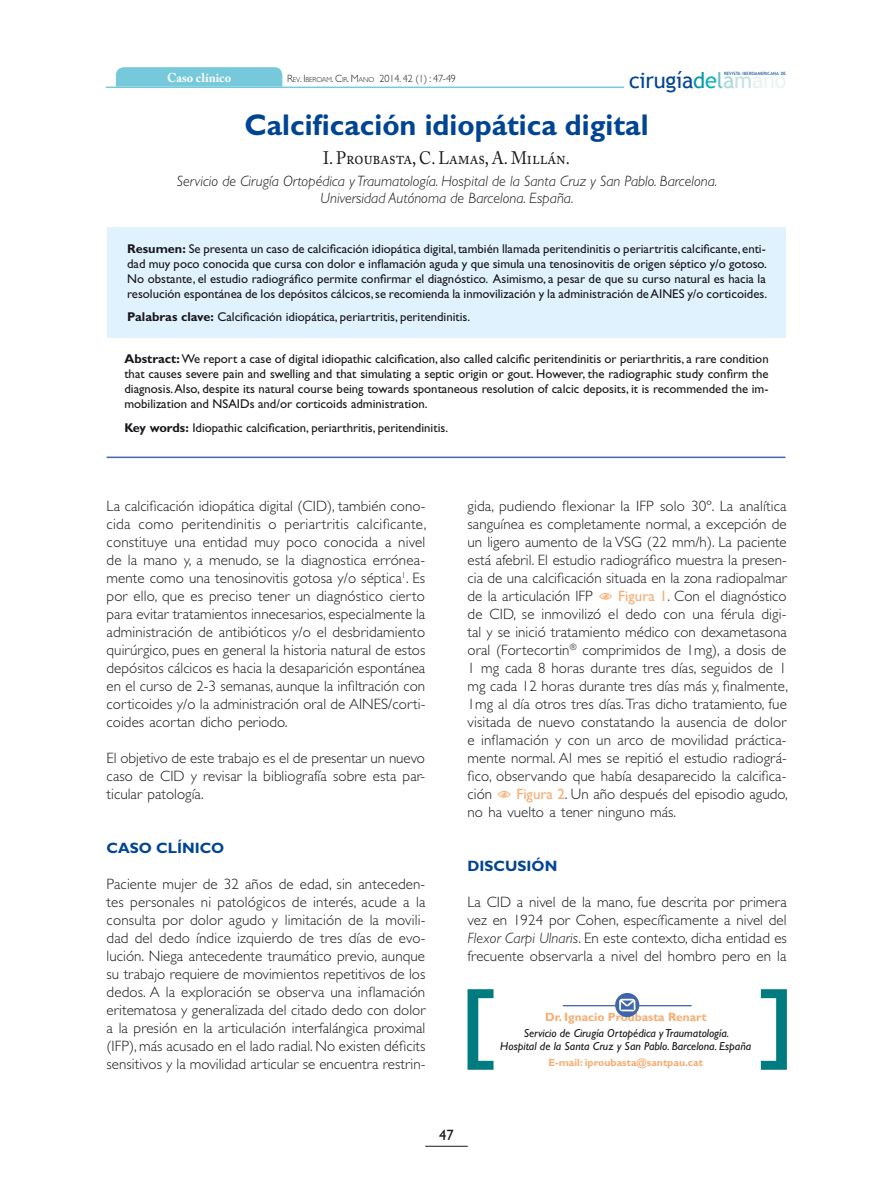
<style>
.page{position:relative;width:893px;height:1191px;background:#fff}
.page>*{position:absolute;margin:0;border:0;box-sizing:border-box;transform-origin:0 0}
.t1{font:700 30px "Gill Sans Std";color:#004494}
.t2{font:21.75px "Trebuchet MS";letter-spacing:-.01em;color:#004494}
.t3{font:18px "Adobe Caslon Pro";color:#1a171c;scale:.9 1}
.t4{font:300 15px/18px "Gill Sans Std";letter-spacing:.005em;color:#1a171c;text-align:justify}
.t5{font:italic 300 15px/17.2px "Gill Sans Std";color:#1a171c;text-align:center}
.t6{font:700 15px "Gill Sans Std";color:#004494}
.t7{font:15px "Gill Sans Std";color:#1a171c}
.t8{font:12.75px/15px "Gill Sans Std";color:#1a171c;text-align:justify}
.t9{font:700 12.75px "Adobe Caslon Pro";color:#fff}
.t10{font:700 12px "Gill Sans Std";color:#f7ac6f}
.t11{font:italic 11.7px/13px "Gill Sans Std";color:#1a171c;text-align:center}
.t12{font:300 10.5px "Gill Sans Std";letter-spacing:-.015em;color:#1a171c}
.t13{font:700 10.5px "Gill Sans Std";color:#f7ac6f}
.t14{font:4.35px "Trebuchet MS";letter-spacing:.015em;color:#004494;scale:1.05 1}
.s1{color:#0099a5}
.s2{color:#00b1b8}
.s3{color:#67c1c5}
.s4{color:#a7d8d9}
.s5{color:#c4e3df}
.s6{color:#e5f2ee}
.s7{color:#ebf5f0}
.s8{font-size:7.35px}
.s9{font-weight:700}
.s10{font-weight:400;color:#f7ac6f}
.s11{font-style:italic}
</style>
<div class="page">
<hr style="left:425px;top:1146px;width:43px;height:1px;background:#1a171c">
<hr style="left:106px;top:87px;width:518px;height:1px;background:#76c9db">
<svg style="left:116px;top:67px;width:166px;height:20px;background:#79cadb"></svg>
<div style="left:107px;top:227px;width:678px;height:110px;background:#e0f2fd"></div>
<hr style="left:107px;top:456px;width:678px;height:2px;background:#4465ad">
<hr style="left:563px;top:1005px;width:129px;height:1px;background:#4066aa">
<svg style="left:615px;top:993px;width:24px;height:24px"></svg>
<svg style="left:619px;top:998px;width:16px;height:13px"></svg>
<svg style="left:468px;top:989px;width:25px;height:80px"></svg>
<svg style="left:761px;top:989px;width:26px;height:80px"></svg>
<h2 class="t2" style="left:629px;top:68px;width:159px">cirugía<span class="s1">d</span><span class="s2">e</span><span class="s3">l</span><span class="s4">a</span><span class="s5">m</span><span class="s6">a</span><span class="s7">no</span></h2>
<p class="t14" style="left:724px;top:71px;width:61px">REVISTA IBEROAMERICANA DE</p>
<p class="t9" style="left:167px;top:70px;width:65px">Caso clínico</p>
<p class="t12" style="left:287px;top:72px;width:171px">R<span class="s8">EV</span>. I <span class="s8">BEROAM</span>. C<span class="s8">IR</span>. M <span class="s8">ANO</span> 2014. 42 (1) : 47-49</p>
<h1 class="t1" style="left:244px;top:107px;width:406px">Calcificación idiopática digital</h1>
<p class="t3" style="left:323px;top:147px;width:276px">I. Proubasta, C. Lamas, A. Millán.</p>
<p class="t5" style="left:177px;top:172px;width:542px">Servicio de Cirugía Ortopédica y Traumatología. Hospital de la Santa Cruz y San Pablo. Barcelona.<br>Universidad Autónoma de Barcelona. España.</p>
<p class="t8" style="left:127px;top:241px;width:641px"><span class="s9">Resumen:</span> Se presenta un caso de calcificación idiopática digital, también llamada peritendinitis o periartritis calcificante, enti&shy;dad muy poco conocida que cursa con dolor e inflamación aguda y que simula una tenosinovitis de origen séptico y/o gotoso.<br>No obstante, el estudio radiográfico permite confirmar el diagnóstico. Asimismo, a pesar de que su curso natural es hacia la resolución espontánea de los depósitos cálcicos, se recomienda la inmovilización y la administración de AINES y/o corticoides.</p>
<p class="t8" style="left:127px;top:309px;width:345px"><span class="s9">Palabras clave:</span> Calcificación idiopática, periartritis, peritendinitis.</p>
<p class="t8" style="left:124px;top:351px;width:646px"><span class="s9">Abstract:</span> We report a case of digital idiopathic calcification, also called calcific peritendinitis or periarthritis, a rare condition that causes severe pain and swelling and that simulating a septic origin or gout. However, the radiographic study confirm the diagnosis. Also, despite its natural course being towards spontaneous resolution of calcic deposits, it is recommended the im&shy;mobilization and NSAIDs and/or corticoids administration.</p>
<p class="t8" style="left:124px;top:420px;width:325px"><span class="s9">Key words:</span> Idiopathic calcification, periarthritis, peritendinitis.</p>
<p class="t4" style="left:107px;top:497px;width:321px">La calcificación idiopática digital (CID), también cono&shy;cida como peritendinitis o periartritis calcificante, constituye una entidad muy poco conocida a nivel de la mano y, a menudo, se la diagnostica errónea&shy;mente como una tenosinovitis gotosa y/o séptica<sup>1</sup>. Es por ello, que es preciso tener un diagnóstico cierto para evitar tratamientos innecesarios, especialmente la administración de antibióticos y/o el desbridamiento quirúrgico, pues en general la historia natural de estos depósitos cálcicos es hacia la desaparición espontánea en el curso de 2-3 semanas, aunque la infiltración con corticoides y/o la administración oral de AINES/corti&shy;coides acortan dicho periodo.</p>
<p class="t4" style="left:107px;top:749px;width:320px">El objetivo de este trabajo es el de presentar un nuevo caso de CID y revisar la bibliografía sobre esta par&shy;ticular patología.</p>
<p class="t6" style="left:107px;top:839px;width:119px">Caso Clínico</p>
<p class="t4" style="left:107px;top:875px;width:320px">Paciente mujer de 32 años de edad, sin anteceden&shy;tes personales ni patológicos de interés, acude a la consulta por dolor agudo y limitación de la movili&shy;dad del dedo índice izquierdo de tres días de evo&shy;lución. Niega antecedente traumático previo, aunque su trabajo requiere de movimientos repetitivos de los dedos. A la exploración se observa una inflamación eritematosa y generalizada del citado dedo con dolor a la presión en la articulación interfalángica proximal (IFP), más acusado en el lado radial. No existen déficits sensitivos y la movilidad articular se encuentra restrin-</p>
<p class="t4" style="left:468px;top:497px;width:321px">gida, pudiendo flexionar la IFP solo 30º. La analítica sanguínea es completamente normal, a excepción de un ligero aumento de la VSG (22 mm/h). La paciente está afebril. El estudio radiográfico muestra la presen&shy;cia de una calcificación situada en la zona radiopalmar de la articulación IFP</p>
<p class="t4" style="left:467px;top:587px;width:322px;text-indent:151px"><span class="s10">Figura 1</span>. Con el diagnóstico de CID, se inmovilizó el dedo con una férula digi&shy;tal y se inició tratamiento médico con dexametasona oral (Fortecortin<sup>®</sup> comprimidos de 1mg), a dosis de 1 mg cada 8 horas durante tres días, seguidos de 1 mg cada 12 horas durante tres días más y, finalmente, 1mg al día otros tres días. Tras dicho tratamiento, fue visitada de nuevo constatando la ausencia de dolor e inflamación y con un arco de movilidad práctica&shy;mente normal. Al mes se repitió el estudio radiográ&shy;fico, observando que había desaparecido la calcifica&shy;ción</p>
<p class="t4" style="left:467px;top:785px;width:322px;text-indent:49px"><span class="s10">Figura 2</span>. Un año después del episodio agudo, no ha vuelto a tener ninguno más.</p>
<p class="t6" style="left:467px;top:857px;width:91px">Discusión</p>
<p class="t4" style="left:467px;top:893px;width:321px">La CID a nivel de la mano, fue descrita por primera vez en 1924 por Cohen, específicamente a nivel del <span class="s11">Flexor Carpi Ulnaris</span>. En este contexto, dicha entidad es frecuente observarla a nivel del hombro pero en la</p>
<p class="t10" style="left:545px;top:1010px;width:163px">Dr. I gnacio Proubasta Renart</p>
<p class="t11" style="left:500px;top:1026px;width:253px">Servicio de Cirugía Ortopédica y Traumatología.<br>Hospital de la Santa Cruz y San Pablo. Barcelona. España</p>
<p class="t13" style="left:549px;top:1056px;width:156px">E-mail: iproubasta@santpau.cat</p>
<p class="t7" style="left:439px;top:1125px;width:16px">47</p>
</div>
